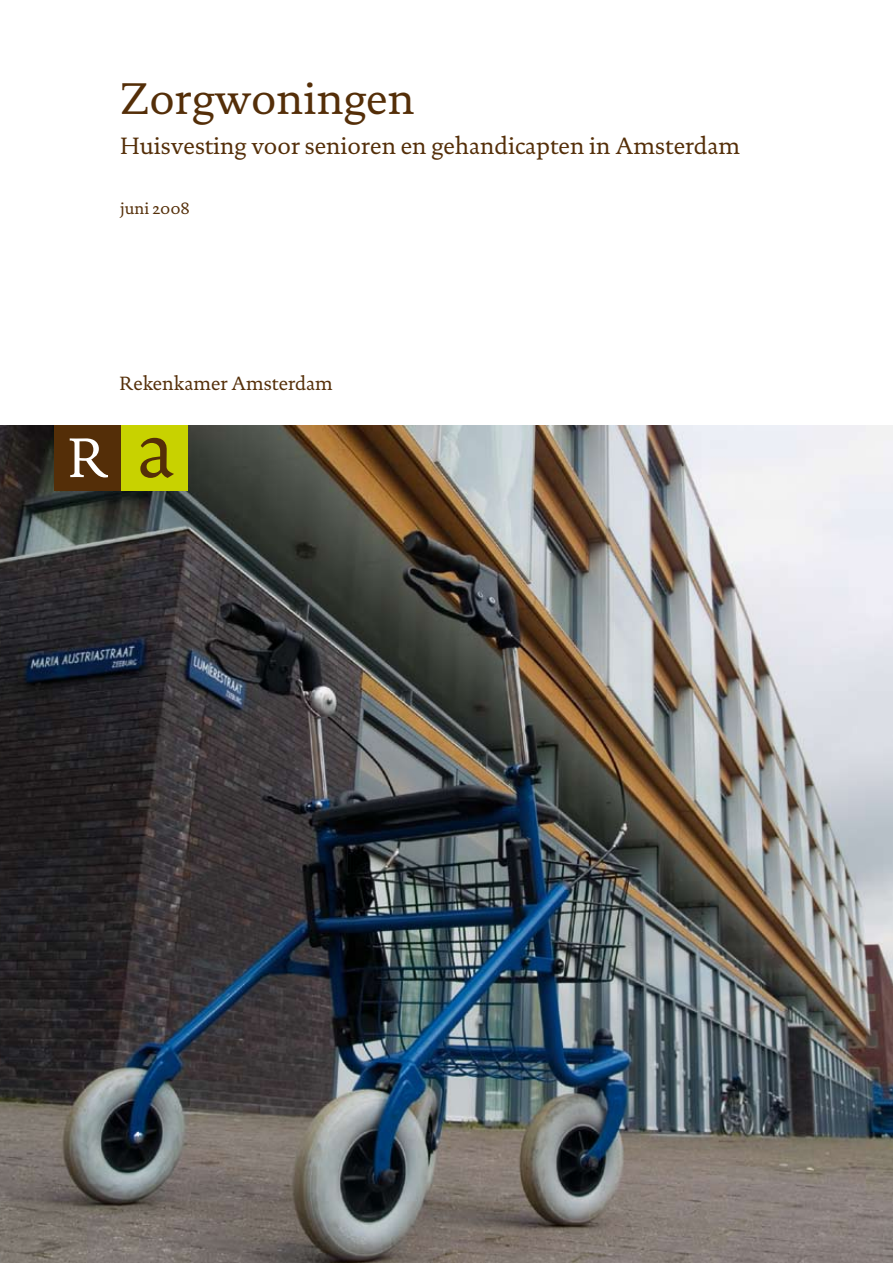
<style>
.page{position:relative;width:893px;height:1263px;background:#fff}
.page>*{position:absolute;margin:0;border:0;box-sizing:border-box;transform-origin:0 0}
.t1{font:45px "DTL Documenta SP Regular";color:#542e08}
.t2{font:24px "DTL Documenta SP Regular";color:#542e08}
.t3{font:19.5px "DTL Documenta SP Regular";color:#542e08}
.t4{font:16.5px "DTL Documenta SP Regular";color:#542e08}
</style>
<div class="page">
<img style="left:0;top:425px;width:893px;height:838px">
<div style="left:54px;top:425px;width:67px;height:66px;background:#542e08"></div>
<div style="left:121px;top:425px;width:66px;height:66px;background:#c8d200"></div>
<svg style="left:70px;top:438px;width:38px;height:39px"></svg>
<svg style="left:140px;top:438px;width:34px;height:40px"></svg>
<h1 class="t1" style="left:120px;top:72px;width:296px">Zorgwoningen</h1>
<p class="t2" style="left:120px;top:132px;width:621px">Huisvesting voor senioren en gehandicapten in Amsterdam</p>
<p class="t4" style="left:120px;top:199px;width:71px">juni 2008</p>
<p class="t3" style="left:119px;top:372px;width:215px">Rekenkamer Amsterdam</p>
</div>
